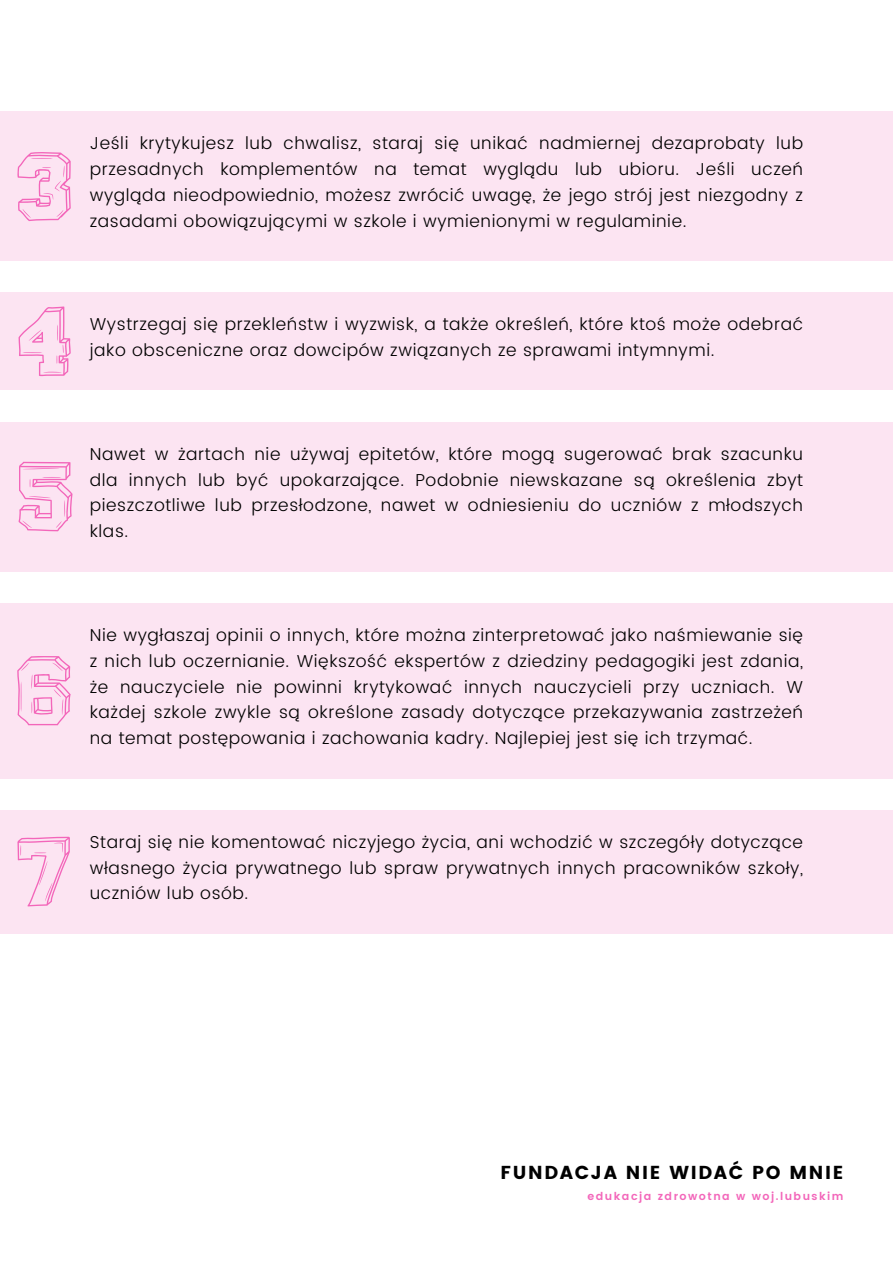
<style>
.page{position:relative;width:893px;height:1264px;background:#fff}
.page>*{position:absolute;margin:0;border:0;box-sizing:border-box;transform-origin:0 0}
.t1{font:18.75px "Poppins";letter-spacing:.09em;color:#000}
.t2{font:300 17.25px/25.8px "Poppins";letter-spacing:.035em;color:#000;text-align:justify}
.t3{font:600 10.95px "Poppins";letter-spacing:.135em;color:#f366ba}
</style>
<div class="page">
<div style="left:0;top:111px;width:892px;height:150px;background:#fce4f2"></div>
<svg style="left:17px;top:152px;width:54px;height:69px"></svg>
<div style="left:0;top:292px;width:892px;height:98px;background:#fce4f2"></div>
<svg style="left:19px;top:306px;width:51px;height:70px"></svg>
<div style="left:0;top:422px;width:892px;height:149px;background:#fce4f2"></div>
<svg style="left:18px;top:462px;width:54px;height:69px"></svg>
<div style="left:0;top:603px;width:892px;height:175px;background:#fce4f2"></div>
<svg style="left:17px;top:656px;width:54px;height:69px"></svg>
<hr style="left:21px;top:681px;width:1px;height:31px;background:#f366ba;border-radius:50%">
<div style="left:0;top:809px;width:892px;height:124px;background:#fce4f2"></div>
<svg style="left:17px;top:836px;width:53px;height:70px"></svg>
<p class="t2" style="left:90px;top:130px;width:714px">Jeśli krytykujesz lub chwalisz, staraj się unikać nadmiernej dezaprobaty lub przesadnych komplementów na temat wyglądu lub ubioru. Jeśli uczeń wygląda nieodpowiednio, możesz zwrócić uwagę, że jego strój jest niezgodny z zasadami obowiązującymi w szkole i wymienionymi w regulaminie.</p>
<p class="t2" style="left:90px;top:311px;width:714px">Wystrzegaj się przekleństw i wyzwisk, a także określeń, które ktoś może odebrać jako obsceniczne oraz dowcipów związanych ze sprawami intymnymi.</p>
<p class="t2" style="left:90px;top:441px;width:714px">Nawet w żartach nie używaj epitetów, które mogą sugerować brak szacunku dla innych lub być upokarzające. Podobnie niewskazane są określenia zbyt pieszczotliwe lub przesłodzone, nawet w odniesieniu do uczniów z młodszych klas.</p>
<p class="t2" style="left:90px;top:622px;width:714px">Nie wygłaszaj opinii o innych, które można zinterpretować jako naśmiewanie się z nich lub oczernianie. Większość ekspertów z dziedziny pedagogiki jest zdania, że nauczyciele nie powinni krytykować innych nauczycieli przy uczniach. W każdej szkole zwykle są określone zasady dotyczące przekazywania zastrzeżeń na temat postępowania i zachowania kadry. Najlepiej jest się ich trzymać.</p>
<p class="t2" style="left:90px;top:828px;width:714px">Staraj się nie komentować niczyjego życia, ani wchodzić w szczegóły dotyczące własnego życia prywatnego lub spraw prywatnych innych pracowników szkoły, uczniów lub osób.</p>
<p class="t1" style="left:500px;top:1161px;width:344px">FUNDACJA NIE WIDAĆ PO MNIE</p>
<p class="t3" style="left:587px;top:1190px;width:257px">edukacja zdrowotna w woj.lubuskim</p>
</div>
